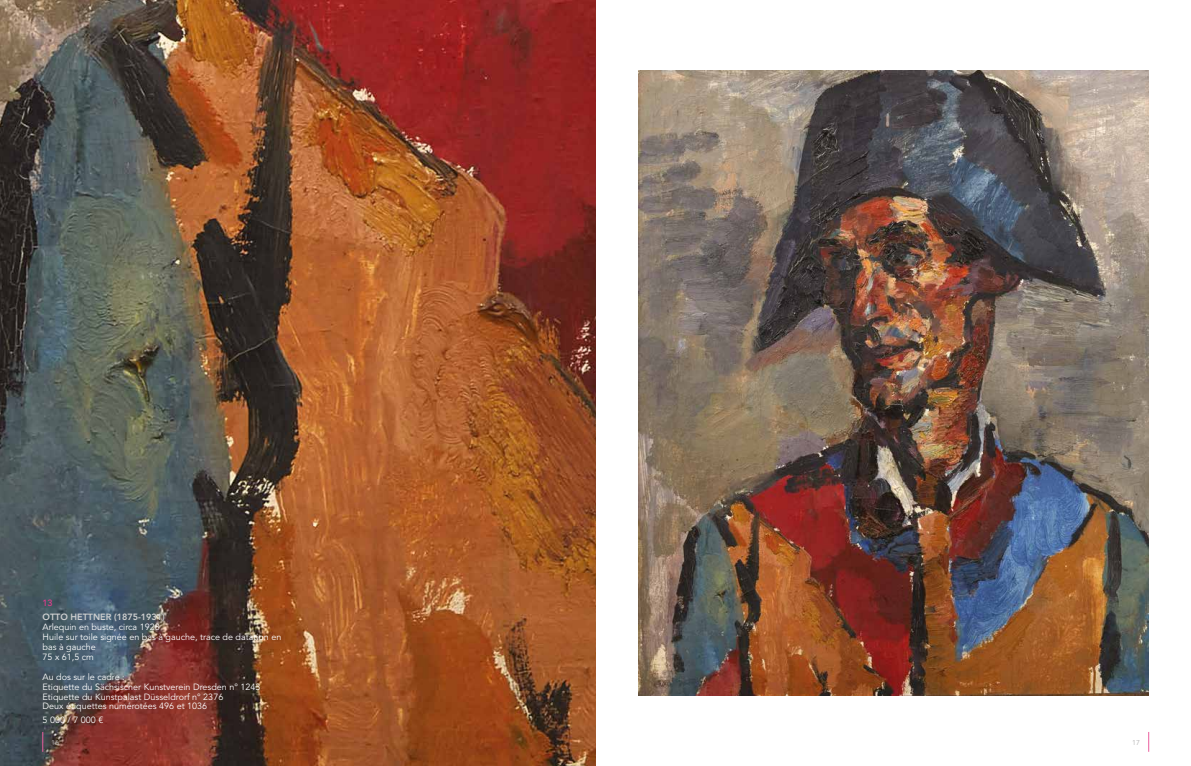
<style>
.page{position:relative;width:1191px;height:766px;background:#fff}
.page>*{position:absolute;margin:0;border:0;box-sizing:border-box;transform-origin:0 0}
.t1{font:9px/9.9px "Avenir LT Std";color:#fff}
.t2{font:800 9px "Avenir LT Std";color:#cfd0d0}
.t3{font:500 9px "Avenir LT Std";color:#e93a8d}
.t4{font:7px "Avenir LT Std";color:#b5b4b4}
</style>
<div class="page">
<img style="left:638px;top:71px;width:510px;height:624px">
<img style="left:0;top:0;width:595px;height:765px">
<svg style="left:43px;top:731px;width:1px;height:20px"></svg>
<svg style="left:1148px;top:732px;width:1px;height:19px"></svg>
<p class="t3" style="left:43px;top:597px;width:12px">13</p>
<p class="t2" style="left:43px;top:611px;width:124px">OTTO HETTNER (1875-1931)</p>
<p class="t1" style="left:43px;top:622px;width:240px">Arlequin en buste, circa 1928<br>Huile sur toile signée en bas à gauche, trace de datation en bas à gauche<br>75 x 61,5 cm</p>
<p class="t1" style="left:43px;top:671px;width:219px">Au dos sur le cadre :<br>Etiquette du Sächsischer Kunstverein Dresden n° 1243<br>Etiquette du Kunstpalast Düsseldrorf n° 2376<br>Deux étiquettes numérotées 496 et 1036</p>
<p class="t1" style="left:43px;top:715px;width:62px">5 000 / 7 000 €</p>
<p class="t4" style="left:51px;top:737px;width:9px">16</p>
<p class="t4" style="left:1132px;top:737px;width:9px">17</p>
</div>
